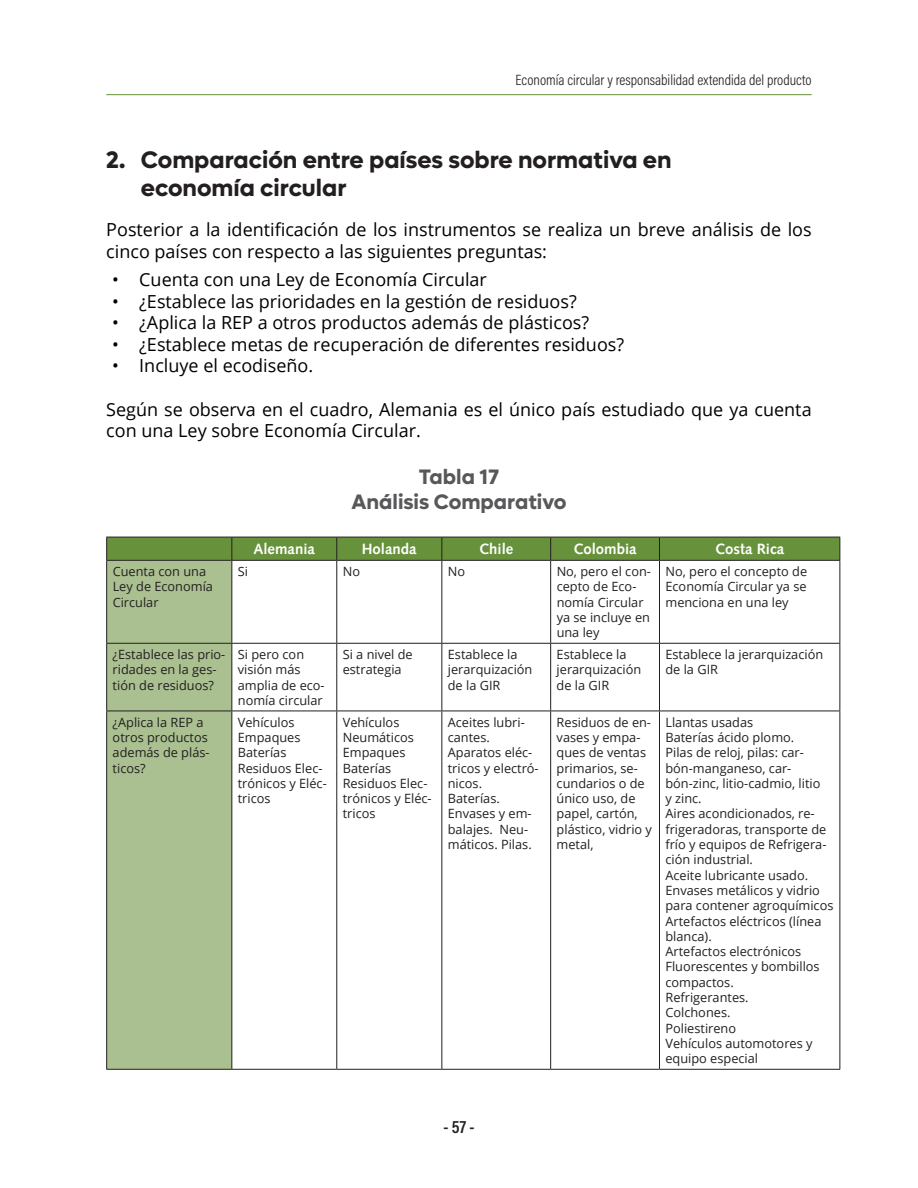
<style>
.page{position:relative;width:918px;height:1188px;background:#fff}
.page>*{position:absolute;margin:0;border:0;box-sizing:border-box;transform-origin:0 0}
.t1{font:700 24px/28.8px "Lufga";color:#231f20}
.t2{font:700 21px/25.2px "Lufga";color:#57585a;text-align:center}
.t3{font:18px/21.6px "Open Sans";color:#000001}
.t4{font:600 18px "Acumin Pro Cond";color:#231f20}
.t5{font:300 15px "Acumin Pro Cond";color:#231f20}
.t6{font:700 15px "Syntax LT";color:#fff}
.t7{font:12.75px/15.3px "Open Sans";color:#231f20}
</style>
<div class="page">
<hr style="left:106px;top:94px;width:706px;height:1px;background:#67923b">
<div style="left:107px;top:561px;width:124px;height:508px;background:#aac090"></div>
<svg style="left:106px;top:537px;width:734px;height:23px;background:#648d3a"></svg>
<hr style="left:106px;top:560px;width:126px;height:1px;background:#231f20">
<hr style="left:106px;top:561px;width:1px;height:82px;background:#231f20">
<hr style="left:232px;top:560px;width:105px;height:1px;background:#231f20">
<hr style="left:231px;top:561px;width:1px;height:82px;background:#231f20">
<hr style="left:337px;top:560px;width:105px;height:1px;background:#231f20">
<hr style="left:336px;top:561px;width:1px;height:82px;background:#231f20">
<hr style="left:442px;top:560px;width:109px;height:1px;background:#231f20">
<hr style="left:441px;top:561px;width:1px;height:82px;background:#231f20">
<hr style="left:551px;top:560px;width:108px;height:1px;background:#231f20">
<hr style="left:550px;top:561px;width:1px;height:82px;background:#231f20">
<hr style="left:659px;top:560px;width:181px;height:1px;background:#231f20">
<hr style="left:659px;top:561px;width:1px;height:82px;background:#231f20">
<hr style="left:839px;top:561px;width:1px;height:82px;background:#231f20">
<hr style="left:106px;top:643px;width:126px;height:1px;background:#231f20">
<hr style="left:106px;top:644px;width:1px;height:67px;background:#231f20">
<hr style="left:232px;top:643px;width:105px;height:1px;background:#231f20">
<hr style="left:231px;top:644px;width:1px;height:67px;background:#231f20">
<hr style="left:337px;top:643px;width:105px;height:1px;background:#231f20">
<hr style="left:336px;top:644px;width:1px;height:67px;background:#231f20">
<hr style="left:442px;top:643px;width:109px;height:1px;background:#231f20">
<hr style="left:441px;top:644px;width:1px;height:67px;background:#231f20">
<hr style="left:551px;top:643px;width:108px;height:1px;background:#231f20">
<hr style="left:550px;top:644px;width:1px;height:67px;background:#231f20">
<hr style="left:659px;top:643px;width:181px;height:1px;background:#231f20">
<hr style="left:659px;top:644px;width:1px;height:67px;background:#231f20">
<hr style="left:839px;top:644px;width:1px;height:67px;background:#231f20">
<hr style="left:106px;top:711px;width:126px;height:1px;background:#231f20">
<hr style="left:106px;top:711px;width:1px;height:358px;background:#231f20">
<hr style="left:232px;top:711px;width:105px;height:1px;background:#231f20">
<hr style="left:231px;top:711px;width:1px;height:358px;background:#231f20">
<hr style="left:337px;top:711px;width:105px;height:1px;background:#231f20">
<hr style="left:336px;top:711px;width:1px;height:358px;background:#231f20">
<hr style="left:442px;top:711px;width:109px;height:1px;background:#231f20">
<hr style="left:441px;top:711px;width:1px;height:358px;background:#231f20">
<hr style="left:551px;top:711px;width:108px;height:1px;background:#231f20">
<hr style="left:550px;top:711px;width:1px;height:358px;background:#231f20">
<hr style="left:659px;top:711px;width:181px;height:1px;background:#231f20">
<hr style="left:659px;top:711px;width:1px;height:358px;background:#231f20">
<hr style="left:839px;top:711px;width:1px;height:358px;background:#231f20">
<hr style="left:106px;top:1069px;width:126px;height:1px;background:#231f20">
<hr style="left:232px;top:1069px;width:105px;height:1px;background:#231f20">
<hr style="left:337px;top:1069px;width:105px;height:1px;background:#231f20">
<hr style="left:442px;top:1069px;width:109px;height:1px;background:#231f20">
<hr style="left:551px;top:1069px;width:108px;height:1px;background:#231f20">
<hr style="left:659px;top:1069px;width:181px;height:1px;background:#231f20">
<p class="t5" style="left:516px;top:70px;width:298px">Economía circular y responsabilidad extendida del producto</p>
<h1 class="t1" style="left:141px;top:145px;width:532px;text-indent:-34px">2. Comparación entre países sobre normativa en economía circular</h1>
<h3 class="t3" style="left:106px;top:218px;width:707px">Posterior a la identificación de los instrumentos se realiza un breve análisis de los cinco países con respecto a las siguientes preguntas:</h3>
<h3 class="t3" style="left:112px;top:268px;width:376px">• Cuenta con una Ley de Economía Circular</h3>
<h3 class="t3" style="left:112px;top:290px;width:466px">• ¿Establece las prioridades en la gestión de residuos?</h3>
<h3 class="t3" style="left:112px;top:311px;width:479px">• ¿Aplica la REP a otros productos además de plásticos?</h3>
<h3 class="t3" style="left:112px;top:333px;width:513px">• ¿Establece metas de recuperación de diferentes residuos?</h3>
<h3 class="t3" style="left:112px;top:355px;width:202px">• Incluye el ecodiseño.</h3>
<h3 class="t3" style="left:106px;top:398px;width:707px">Según se observa en el cuadro, Alemania es el único país estudiado que ya cuenta con una Ley sobre Economía Circular.</h3>
<h2 class="t2" style="left:351px;top:464px;width:217px">Tabla 17<br>Análisis Comparativo</h2>
<p class="t6" style="left:253px;top:541px;width:63px">Alemania</p>
<p class="t6" style="left:362px;top:541px;width:57px">Holanda</p>
<p class="t6" style="left:479px;top:541px;width:36px">Chile</p>
<p class="t6" style="left:573px;top:541px;width:65px">Colombia</p>
<p class="t6" style="left:715px;top:541px;width:71px">Costa Rica</p>
<p class="t7" style="left:113px;top:563px;width:102px">Cuenta con una<br>Ley de Economía<br>Circular</p>
<p class="t7" style="left:238px;top:563px;width:12px">Si</p>
<p class="t7" style="left:343px;top:563px;width:19px">No</p>
<p class="t7" style="left:448px;top:563px;width:19px">No</p>
<p class="t7" style="left:557px;top:563px;width:96px">No, pero el con&shy;cepto de Eco&shy;nomía Circular ya se incluye en una ley</p>
<p class="t7" style="left:665px;top:563px;width:143px;text-align:justify">No, pero el concepto de Economía Circular ya se menciona en una ley</p>
<p class="t7" style="left:113px;top:646px;width:114px">¿Establece las prio&shy;ridades en la ges&shy;tión de residuos?</p>
<p class="t7" style="left:238px;top:646px;width:88px">Si pero con visión más amplia de eco&shy;nomía circular</p>
<p class="t7" style="left:343px;top:646px;width:72px">Si a nivel de estrategia</p>
<p class="t7" style="left:448px;top:646px;width:86px">Establece la jerarquización de la GIR</p>
<p class="t7" style="left:557px;top:646px;width:86px">Establece la jerarquización de la GIR</p>
<p class="t7" style="left:665px;top:646px;width:159px">Establece la jerarquización de la GIR</p>
<p class="t7" style="left:113px;top:714px;width:99px">¿Aplica la REP a otros productos además de plás&shy;ticos?</p>
<p class="t7" style="left:238px;top:714px;width:91px">Vehículos<br>Empaques<br>Baterías<br>Residuos Elec&shy;trónicos y Eléc&shy;tricos</p>
<p class="t7" style="left:343px;top:714px;width:91px">Vehículos<br>Neumáticos<br>Empaques<br>Baterías<br>Residuos Elec&shy;trónicos y Eléc&shy;tricos</p>
<p class="t7" style="left:448px;top:714px;width:92px">Aceites lubri&shy;cantes.<br>Aparatos eléc&shy;tricos y electró&shy;nicos.<br>Baterías.<br>Envases y em&shy;balajes. Neu&shy;máticos. Pilas.</p>
<p class="t7" style="left:557px;top:714px;width:97px">Residuos de en&shy;vases y empa&shy;ques de ventas primarios, se&shy;cundarios o de único uso, de papel, cartón, plástico, vidrio y metal,</p>
<p class="t7" style="left:665px;top:714px;width:170px">Llantas usadas<br>Baterías ácido plomo.<br>Pilas de reloj, pilas: car&shy;bón-manganeso, car&shy;bón-zinc, litio-cadmio, litio<br>y zinc.<br>Aires acondicionados, re&shy;frigeradoras, transporte de frío y equipos de Refrigera&shy;ción industrial.<br>Aceite lubricante usado.<br>Envases metálicos y vidrio para contener agroquímicos<br>Artefactos eléctricos (línea blanca).<br>Artefactos electrónicos<br>Fluorescentes y bombillos compactos.<br>Refrigerantes.<br>Colchones.<br>Poliestireno<br>Vehículos automotores y equipo especial</p>
<h3 class="t4" style="left:443px;top:1115px;width:33px">- 57 -</h3>
</div>
